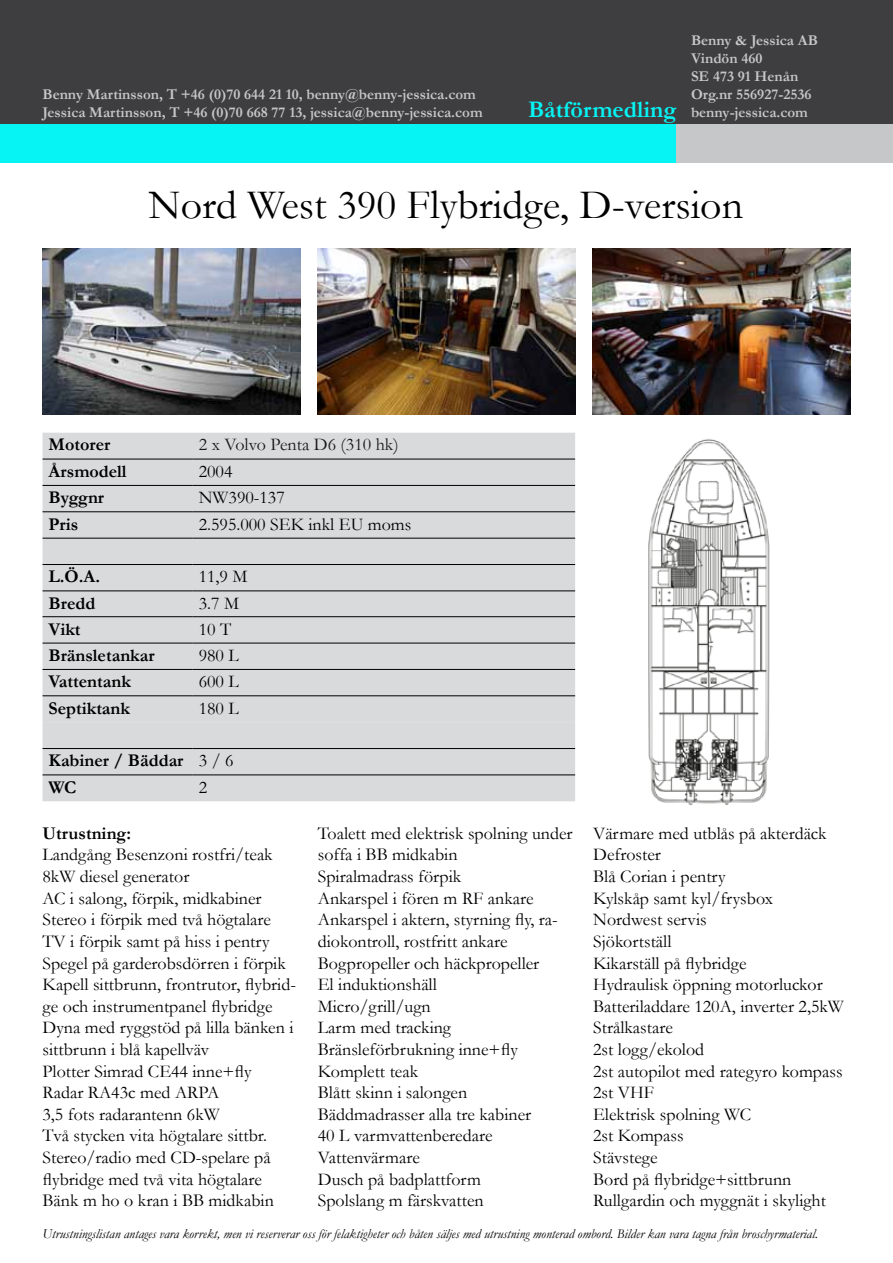
<style>
.page{position:relative;width:893px;height:1263px;background:#fff}
.page>*{position:absolute;margin:0;border:0;box-sizing:border-box;transform-origin:0 0}
.t1{font:42px "Garamond";color:#000}
.t2{font:18px/21.6px "Garamond";color:#000}
.t3{font:700 18px/26.4px "Garamond";color:#000}
.t4{font:18px "Garamond";color:#1a171b}
.t5{font:700 15px/18px "Garamond";color:#c6c7c8}
.t6{font:italic 13.5px "Garamond";color:#000}
.s1{font-size:24px;color:#06f4f4}
.s2{font-weight:400}
</style>
<div class="page">
<div style="left:0;top:0;width:893px;height:124px;background:#3e3d40"></div>
<div style="left:0;top:124px;width:676px;height:38px;background:#06f4f4"></div>
<div style="left:676px;top:124px;width:217px;height:38px;background:#c6c7c8"></div>
<img style="left:42px;top:249px;width:259px;height:165px">
<img style="left:592px;top:249px;width:259px;height:165px">
<img style="left:317px;top:249px;width:258px;height:165px">
<img style="left:648px;top:439px;width:122px;height:366px">
<div style="left:43px;top:433px;width:532px;height:315px;background:#d9dadb"></div>
<div style="left:43px;top:670px;width:532px;height:52px;background:#d9dadb"></div>
<div style="left:43px;top:749px;width:532px;height:52px;background:#d9dadb"></div>
<hr style="left:43px;top:459px;width:150px;height:1px;background:#000">
<hr style="left:193px;top:459px;width:382px;height:1px;background:#000">
<hr style="left:43px;top:485px;width:150px;height:1px;background:#000">
<hr style="left:193px;top:485px;width:382px;height:1px;background:#000">
<hr style="left:43px;top:511px;width:150px;height:1px;background:#000">
<hr style="left:193px;top:511px;width:382px;height:1px;background:#000">
<hr style="left:43px;top:538px;width:150px;height:1px;background:#000">
<hr style="left:193px;top:538px;width:382px;height:1px;background:#000">
<hr style="left:43px;top:564px;width:150px;height:1px;background:#000">
<hr style="left:193px;top:564px;width:382px;height:1px;background:#000">
<hr style="left:43px;top:591px;width:150px;height:1px;background:#000">
<hr style="left:193px;top:591px;width:382px;height:1px;background:#000">
<hr style="left:43px;top:616px;width:150px;height:1px;background:#000">
<hr style="left:193px;top:616px;width:382px;height:1px;background:#000">
<hr style="left:43px;top:643px;width:150px;height:1px;background:#000">
<hr style="left:193px;top:643px;width:382px;height:1px;background:#000">
<hr style="left:43px;top:669px;width:150px;height:1px;background:#000">
<hr style="left:193px;top:669px;width:382px;height:1px;background:#000">
<hr style="left:43px;top:695px;width:150px;height:1px;background:#000">
<hr style="left:193px;top:695px;width:382px;height:1px;background:#000">
<hr style="left:43px;top:748px;width:150px;height:1px;background:#000">
<hr style="left:193px;top:748px;width:382px;height:1px;background:#000">
<hr style="left:43px;top:775px;width:150px;height:1px;background:#000">
<hr style="left:193px;top:775px;width:382px;height:1px;background:#000">
<p class="t5" style="left:43px;top:86px;width:442px">Benny Martinsson, T +46 (0)70 644 21 10, benny@benny-jessica.com<br>Jessica Martinsson, T +46 (0)70 668 77 13, jessica@benny-jessica.com</p>
<p class="t5" style="left:691px;top:31px;width:128px">Benny &amp; Jessica AB</p>
<p class="t5" style="left:691px;top:49px;width:73px">Vindön 460</p>
<p class="t5" style="left:691px;top:67px;width:109px">SE 473 91 Henån</p>
<p class="t5" style="left:691px;top:85px;width:122px">Org.nr 556927-2536</p>
<p class="t5" style="left:528px;top:103px;width:281px"><span class="s1">Båtförmedling</span> benny-jessica.com</p>
<h1 class="t1" style="left:148px;top:177px;width:596px">Nord West 390 Flybridge, D-version</h1>
<p class="t3" style="left:49px;top:432px;width:63px">Motorer</p>
<p class="t4" style="left:199px;top:433px;width:201px">2 x Volvo Penta D6 (310 hk)</p>
<p class="t3" style="left:49px;top:458px;width:80px">Årsmodell</p>
<p class="t2" style="left:199px;top:460px;width:35px">2004</p>
<p class="t3" style="left:49px;top:484px;width:57px">Byggnr</p>
<p class="t2" style="left:199px;top:486px;width:88px">NW390-137</p>
<p class="t3" style="left:49px;top:511px;width:31px">Pris</p>
<p class="t2" style="left:199px;top:513px;width:214px">2.595.000 SEK inkl EU moms</p>
<p class="t3" style="left:49px;top:563px;width:53px">L.Ö.A.</p>
<p class="t2" style="left:199px;top:565px;width:50px">11,9 M</p>
<p class="t3" style="left:49px;top:590px;width:48px">Bredd</p>
<p class="t2" style="left:199px;top:592px;width:42px">3.7 M</p>
<p class="t3" style="left:49px;top:616px;width:34px">Vikt</p>
<p class="t2" style="left:199px;top:618px;width:34px">10 T</p>
<p class="t3" style="left:49px;top:642px;width:108px">Bränsletankar</p>
<p class="t2" style="left:199px;top:644px;width:42px">980 L</p>
<p class="t3" style="left:49px;top:668px;width:84px">Vattentank</p>
<p class="t2" style="left:199px;top:670px;width:42px">600 L</p>
<p class="t3" style="left:49px;top:695px;width:83px">Septiktank</p>
<p class="t2" style="left:199px;top:697px;width:42px">180 L</p>
<p class="t3" style="left:49px;top:747px;width:187px">Kabiner / Bäddar <span class="s2">3 / 6<br></span>WC</p>
<p class="t2" style="left:199px;top:776px;width:10px">2</p>
<p class="t2" style="left:318px;top:822px;width:256px">Toalett med elektrisk spolning under soffa i BB midkabin<br>Spiralmadrass förpik<br>Ankarspel i fören m RF ankare<br>Ankarspel i aktern, styrning fly, ra&shy;diokontroll, rostfritt ankare<br>Bogpropeller och häckpropeller<br>El induktionshäll<br>Micro/grill/ugn<br>Larm med tracking<br>Bränsleförbrukning inne+fly<br>Komplett teak<br>Blått skinn i salongen<br>Bäddmadrasser alla tre kabiner<br>40 L varmvattenberedare<br>Vattenvärmare<br>Dusch på badplattform<br>Spolslang m färskvatten</p>
<p class="t2" style="left:593px;top:822px;width:252px">Värmare med utblås på akterdäck<br>Defroster<br>Blå Corian i pentry<br>Kylskåp samt kyl/frysbox<br>Nordwest servis<br>Sjökortställ<br>Kikarställ på flybridge<br>Hydraulisk öppning motorluckor<br>Batteriladdare 120A, inverter 2,5kW<br>Strålkastare<br>2st logg/ekolod<br>2st autopilot med rategyro kompass<br>2st VHF<br>Elektrisk spolning WC<br>2st Kompass<br>Stävstege<br>Bord på flybridge+sittbrunn<br>Rullgardin och myggnät i skylight</p>
<p class="t6" style="left:43px;top:1225px;width:777px">Utrustningslistan antages vara korrekt, men vi reserverar oss för felaktigheter och båten säljes med utrustning monterad ombord. Bilder kan vara tagna från broschyrmaterial.</p>
<p class="t3" style="left:43px;top:820px;width:90px">Utrustning:</p>
<p class="t2" style="left:43px;top:843px;width:255px">Landgång Besenzoni rostfri/teak<br>8kW diesel generator<br>AC i salong, förpik, midkabiner<br>Stereo i förpik med två högtalare<br>TV i förpik samt på hiss i pentry<br>Spegel på garderobsdörren i förpik<br>Kapell sittbrunn, frontrutor, flybrid&shy;ge och instrumentpanel flybridge<br>Dyna med ryggstöd på lilla bänken i sittbrunn i blå kapellväv<br>Plotter Simrad CE44 inne+fly<br>Radar RA43c med ARPA<br>3,5 fots radarantenn 6kW<br>Två stycken vita högtalare sittbr.<br>Stereo/radio med CD-spelare på flybridge med två vita högtalare<br>Bänk m ho o kran i BB midkabin</p>
</div>
